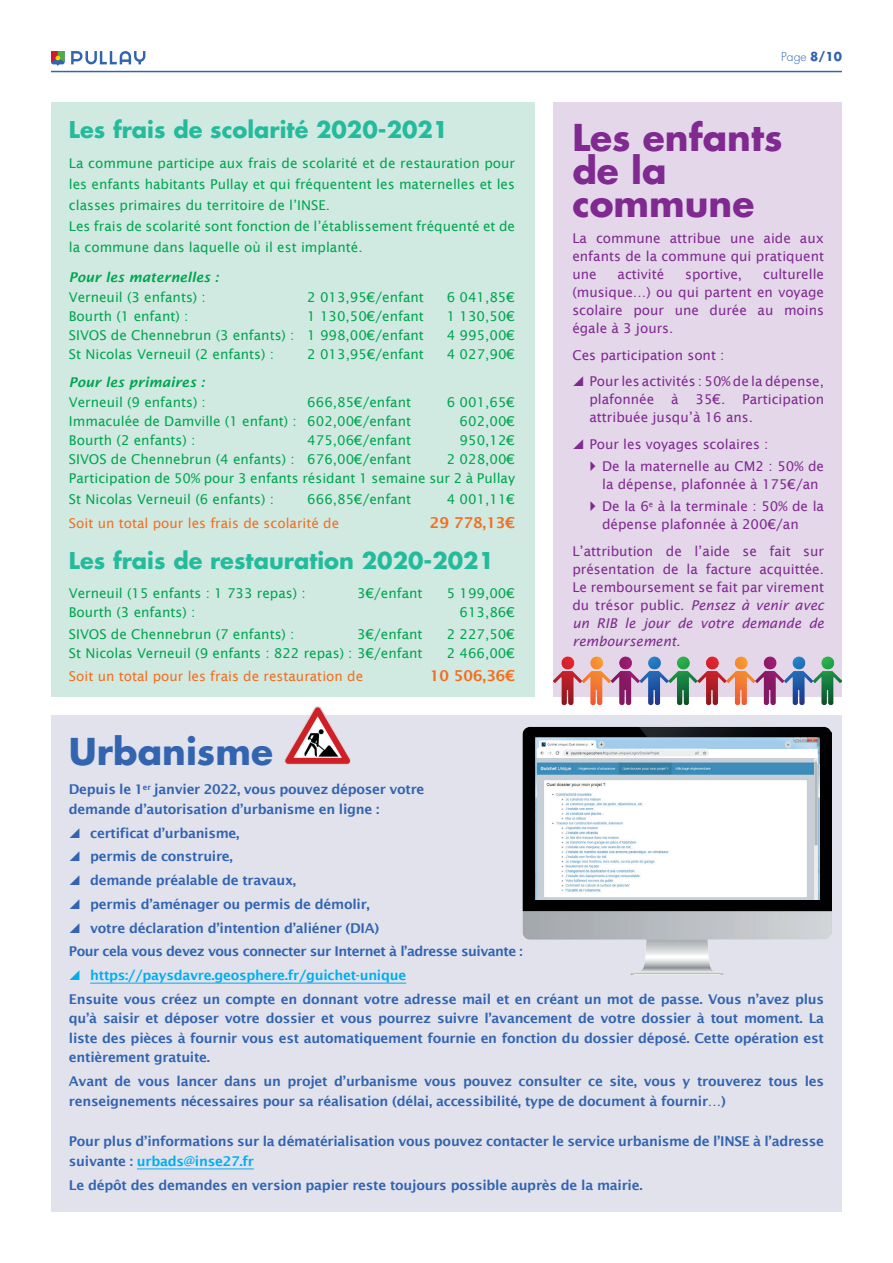
<style>
.page{position:relative;width:893px;height:1263px;background:#fff}
.page>*{position:absolute;margin:0;border:0;box-sizing:border-box;transform-origin:0 0}
.t1{font:700 36px/33px "Futura Std";color:#802990}
.t2{font:700 36px "Futura Std";color:#3264b0}
.t3{font:700 22.5px "Futura Std";color:#24bb9d}
.t4{font:600 15px "Lucida Sans";color:#f36e21}
.t5{font:13.5px/21px "Lucida Sans";color:#00a54f}
.t6{font:600 13.5px/19.5px "Lucida Sans";letter-spacing:-.02em;color:#3264b0}
.t7{font:13.5px/18px "Lucida Sans";color:#802990}
.t8{font:13.5px "Lucida Sans";color:#f36e21}
.t9{font:600 13.5px "Lucida Sans";letter-spacing:-.04em;color:#3264b0}
.t10{font:600 13.5px "Lucida Sans";letter-spacing:-.02em;color:#00aeef}
.t11{font:italic 600 13.5px "Lucida Sans";color:#00a54f}
.t12{font:300 12px "Futura Std";color:#3264b0}
.s1{font-weight:700}
.s2{font-style:italic}
.s3{color:#00aeef}
</style>
<div class="page">
<svg style="left:71px;top:51px;width:74px;height:13px"></svg>
<svg style="left:51px;top:51px;width:14px;height:15px"></svg>
<hr style="left:51px;top:71px;width:791px;height:1px;background:#3264b0">
<div style="left:51px;top:716px;width:791px;height:496px;background:#e2e2ed"></div>
<hr style="left:90px;top:983px;width:316px;height:1px;background:#00aeef">
<hr style="left:137px;top:1168px;width:117px;height:1px;background:#00aeef">
<img style="left:283px;top:706px;width:70px;height:59px">
<div style="left:553px;top:102px;width:289px;height:595px;background:#e3d7e9"></div>
<div style="left:51px;top:102px;width:483px;height:595px;background:#d0eae1"></div>
<img style="left:522px;top:727px;width:309px;height:247px">
<img style="left:535px;top:757px;width:284px;height:143px">
<div style="left:707px;top:746px;width:110px;height:11px;background:#fff"></div>
<img style="left:535px;top:737px;width:174px;height:20px">
<img style="left:708px;top:737px;width:109px;height:12px">
<img style="left:817px;top:737px;width:2px;height:27px">
<img style="left:553px;top:656px;width:289px;height:50px">
<h2 class="t3" style="left:69px;top:115px;width:381px">Les frais de scolarité 2020-2021</h2>
<p class="t5" style="left:69px;top:153px;width:448px">La commune participe aux frais de scolarité et de restauration pour les enfants habitants Pullay et qui fréquentent les maternelles et les classes primaires du territoire de l’INSE.<br>Les frais de scolarité sont fonction de l’établissement fréquenté et de la commune dans laquelle où il est implanté.</p>
<p class="t11" style="left:69px;top:269px;width:152px">Pour les maternelles :</p>
<p class="t5" style="left:69px;top:287px;width:138px">Verneuil (3 enfants) :</p>
<p class="t5" style="left:307px;top:287px;width:118px">2 013,95€/enfant</p>
<p class="t5" style="left:447px;top:287px;width:70px">6 041,85€</p>
<p class="t5" style="left:69px;top:306px;width:121px">Bourth (1 enfant) :</p>
<p class="t5" style="left:307px;top:306px;width:118px">1 130,50€/enfant</p>
<p class="t5" style="left:447px;top:306px;width:70px">1 130,50€</p>
<p class="t5" style="left:69px;top:325px;width:357px">SIVOS de Chennebrun (3 enfants) : 1 998,00€/enfant</p>
<p class="t5" style="left:447px;top:325px;width:70px">4 995,00€</p>
<p class="t5" style="left:69px;top:344px;width:207px">St Nicolas Verneuil (2 enfants) :</p>
<p class="t5" style="left:307px;top:344px;width:118px">2 013,95€/enfant</p>
<p class="t5" style="left:447px;top:344px;width:70px">4 027,90€</p>
<p class="t11" style="left:69px;top:374px;width:138px">Pour les primaires :</p>
<p class="t5" style="left:69px;top:392px;width:138px">Verneuil (9 enfants) :</p>
<p class="t5" style="left:307px;top:392px;width:105px">666,85€/enfant</p>
<p class="t5" style="left:447px;top:392px;width:70px">6 001,65€</p>
<p class="t5" style="left:69px;top:411px;width:344px">Immaculée de Damville (1 enfant) : 602,00€/enfant</p>
<p class="t5" style="left:460px;top:411px;width:57px">602,00€</p>
<p class="t5" style="left:69px;top:430px;width:128px">Bourth (2 enfants) :</p>
<p class="t5" style="left:307px;top:430px;width:105px">475,06€/enfant</p>
<p class="t5" style="left:460px;top:430px;width:57px">950,12€</p>
<p class="t5" style="left:69px;top:449px;width:344px">SIVOS de Chennebrun (4 enfants) : 676,00€/enfant</p>
<p class="t5" style="left:69px;top:450px;width:448px;line-height:19.2px;text-align:right">2 028,00€<br>Participation de 50% pour 3 enfants résidant 1 semaine sur 2 à Pullay</p>
<p class="t5" style="left:69px;top:489px;width:207px">St Nicolas Verneuil (6 enfants) :</p>
<p class="t5" style="left:307px;top:489px;width:105px">666,85€/enfant</p>
<p class="t5" style="left:447px;top:489px;width:70px">4 001,11€</p>
<p class="t8" style="left:69px;top:515px;width:272px">Soit un total pour les frais de scolarité de</p>
<p class="t4" style="left:430px;top:514px;width:87px">29 778,13€</p>
<h2 class="t3" style="left:69px;top:546px;width:427px">Les frais de restauration 2020-2021</h2>
<p class="t5" style="left:69px;top:583px;width:238px">Verneuil (15 enfants : 1 733 repas) :</p>
<p class="t5" style="left:357px;top:583px;width:67px">3€/enfant</p>
<p class="t5" style="left:447px;top:583px;width:70px">5 199,00€</p>
<p class="t5" style="left:69px;top:602px;width:128px">Bourth (3 enfants) :</p>
<p class="t5" style="left:460px;top:602px;width:57px">613,86€</p>
<p class="t5" style="left:69px;top:623px;width:227px">SIVOS de Chennebrun (7 enfants) :</p>
<p class="t5" style="left:357px;top:623px;width:67px">3€/enfant</p>
<p class="t5" style="left:447px;top:623px;width:70px">2 227,50€</p>
<p class="t5" style="left:69px;top:642px;width:355px">St Nicolas Verneuil (9 enfants : 822 repas) : 3€/enfant</p>
<p class="t5" style="left:447px;top:642px;width:70px">2 466,00€</p>
<p class="t8" style="left:69px;top:669px;width:296px">Soit un total pour les frais de restauration de</p>
<p class="t4" style="left:430px;top:667px;width:87px">10 506,36€</p>
<h1 class="t2" style="left:69px;top:727px;width:206px">Urbanisme</h1>
<p class="t12" style="left:781px;top:49px;width:62px">Page <span class="s1">8/10</span></p>
<h1 class="t1" style="left:572px;top:120px;width:212px">Les enfants de la commune</h1>
<p class="t7" style="left:572px;top:230px;width:253px;text-align:justify">La commune attribue une aide aux enfants de la commune qui pratiquent une</p>
<p class="t7" style="left:572px;top:265px;width:253px;text-align:justify;text-indent:191px">culturelle (musique…) ou qui partent en voyage scolaire pour une durée au moins égale à 3 jours.</p>
<p class="t7" style="left:589px;top:342px;width:236px;line-height:26.5px;text-indent:-17px">Ces participation sont :<br>Pour les activités : 50% de la dépense,</p>
<p class="t7" style="left:589px;top:390px;width:66px">plafonnée</p>
<p class="t7" style="left:671px;top:390px;width:9px">à</p>
<p class="t7" style="left:695px;top:390px;width:31px">35€.</p>
<p class="t7" style="left:618px;top:265px;width:48px">activité</p>
<p class="t7" style="left:685px;top:265px;width:58px">sportive,</p>
<p class="t7" style="left:589px;top:390px;width:236px;text-indent:153px">Participation attribuée jusqu’à 16 ans.</p>
<p class="t7" style="left:602px;top:433px;width:223px;line-height:22.2px;text-indent:-13px">Pour les voyages scolaires :<br>De la maternelle au CM2 : 50% de</p>
<p class="t7" style="left:602px;top:473px;width:223px;line-height:22.4px">la dépense, plafonnée à 175€/an<br>De la 6<sup>e</sup> à la terminale : 50% de la</p>
<p class="t7" style="left:572px;top:511px;width:253px;line-height:26.5px;text-align:center">dépense plafonnée à 200€/an<br>L’attribution de l’aide se fait sur</p>
<p class="t7" style="left:572px;top:560px;width:253px;text-align:justify">présentation de la facture acquittée.<br>Le remboursement se fait par virement du trésor public. <span class="s2">Pensez à venir avec un RIB le jour de votre demande de remboursement.</span></p>
<p class="t6" style="left:69px;top:780px;width:357px">Depuis le 1<sup>er</sup> janvier 2022, vous pouvez déposer votre demande d’autorisation d’urbanisme en ligne :</p>
<p class="t6" style="left:90px;top:823px;width:151px">certificat d’urbanisme,</p>
<p class="t6" style="left:90px;top:847px;width:144px">permis de construire,</p>
<p class="t6" style="left:90px;top:870px;width:208px">demande préalable de travaux,</p>
<p class="t6" style="left:90px;top:894px;width:281px">permis d’aménager ou permis de démolir,</p>
<p class="t6" style="left:90px;top:918px;width:290px">votre déclaration d’intention d’aliéner (DIA)</p>
<p class="t9" style="left:69px;top:944px;width:456px">Pour cela vous devez vous connecter sur Internet à l’adresse suivante :</p>
<p class="t10" style="left:90px;top:967px;width:318px">https://paysdavre.geosphere.fr/guichet-unique</p>
<p class="t6" style="left:69px;top:989px;width:757px;text-align:justify">Ensuite vous créez un compte en donnant votre adresse mail et en créant un mot de passe. Vous n’avez plus qu’à saisir et déposer votre dossier et vous pourrez suivre l’avancement de votre dossier à tout moment. La liste des pièces à fournir vous est automatiquement fournie en fonction du dossier déposé. Cette opération est entièrement gratuite.</p>
<p class="t6" style="left:69px;top:1071px;width:757px">Avant de vous lancer dans un projet d’urbanisme vous pouvez consulter ce site, vous y trouverez tous les renseignements nécessaires pour sa réalisation (délai, accessibilité, type de document à fournir…)</p>
<p class="t6" style="left:69px;top:1132px;width:757px">Pour plus d’informations sur la dématérialisation vous pouvez contacter le service urbanisme de l’INSE à l’adresse suivante : <span class="s3">urbads@inse27.fr</span></p>
<p class="t6" style="left:69px;top:1175px;width:575px">Le dépôt des demandes en version papier reste toujours possible auprès de la mairie.</p>
</div>
